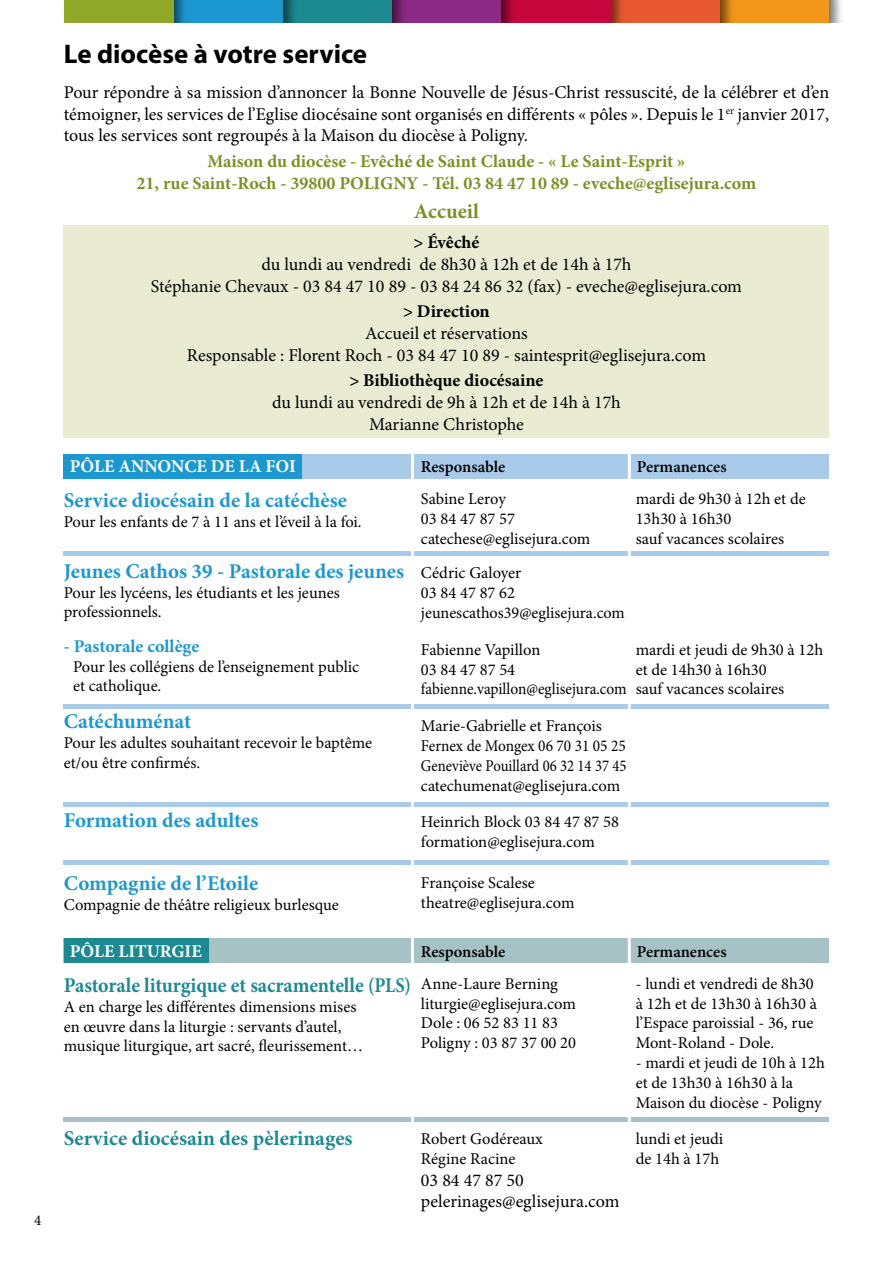
<style>
.page{position:relative;width:893px;height:1263px;background:#fff}
.page>*{position:absolute;margin:0;border:0;box-sizing:border-box;transform-origin:0 0}
.t1{font:700 27px "Myriad Pro";color:#000}
.t2{font:700 21px "Minion Pro";color:#1c98d1}
.t3{font:700 21px "Minion Pro";color:#1d8a92;scale:.95 1}
.t4{font:700 21px "Minion Pro";color:#1d8a92}
.t5{font:700 21px "Minion Pro";letter-spacing:.005em;color:#7b9025}
.t6{font:18px/21.6px "Minion Pro";color:#000;text-align:center}
.t7{font:700 18px/21.6px "Minion Pro";color:#7b9025;text-align:center}
.t8{font:700 18px "Minion Pro";color:#000}
.t9{font:700 18px "Minion Pro";color:#fff}
.t10{font:700 18px "Minion Pro";color:#1c98d1}
.t11{font:16.5px/19.8px "Minion Pro";color:#000}
.t12{font:600 16.5px "Minion Pro";color:#000}
.t13{font:15px "Minion Pro";color:#000}
</style>
<div class="page">
<div style="left:64px;top:225px;width:765px;height:213px;background:#e9ebd3"></div>
<div style="left:64px;top:454px;width:765px;height:24px;background:#a9cae8"></div>
<div style="left:64px;top:938px;width:765px;height:25px;background:#a6c2c5"></div>
<div style="left:64px;top:454px;width:238px;height:24px;background:#1c98d1"></div>
<div style="left:64px;top:938px;width:144px;height:25px;background:#1d8a92"></div>
<div style="left:64px;top:551px;width:765px;height:5px;background:#a9cae8"></div>
<hr style="left:64px;top:1117px;width:765px;height:4px;background:#a6c2c5">
<hr style="left:64px;top:705px;width:765px;height:4px;background:#a9cae8">
<div style="left:64px;top:802px;width:765px;height:5px;background:#a9cae8"></div>
<hr style="left:64px;top:861px;width:765px;height:4px;background:#a9cae8">
<hr style="left:411px;top:449px;width:3px;height:468px;background:#fff">
<hr style="left:411px;top:934px;width:3px;height:199px;background:#fff">
<hr style="left:628px;top:449px;width:3px;height:472px;background:#fff">
<hr style="left:628px;top:934px;width:3px;height:199px;background:#fff">
<div style="left:716px;top:0;width:128px;height:39px;background:#000;opacity:.55"></div>
<div style="left:720px;top:0;width:109px;height:24px;background:#f3971b"></div>
<div style="left:607px;top:0;width:128px;height:39px;background:#000;opacity:.55"></div>
<div style="left:610px;top:0;width:110px;height:24px;background:#e85931"></div>
<div style="left:498px;top:0;width:127px;height:39px;background:#000;opacity:.55"></div>
<div style="left:501px;top:0;width:109px;height:24px;background:#c5073d"></div>
<div style="left:389px;top:0;width:127px;height:39px;background:#000;opacity:.55"></div>
<div style="left:392px;top:0;width:109px;height:24px;background:#8c2a85"></div>
<div style="left:279px;top:0;width:128px;height:39px;background:#000;opacity:.55"></div>
<div style="left:283px;top:0;width:109px;height:24px;background:#1d8a92"></div>
<div style="left:170px;top:0;width:128px;height:39px;background:#000;opacity:.55"></div>
<div style="left:173px;top:0;width:110px;height:24px;background:#1c98d1"></div>
<div style="left:61px;top:0;width:127px;height:39px;background:#000;opacity:.55"></div>
<div style="left:64px;top:0;width:109px;height:24px;background:#92a829"></div>
<div style="left:43px;top:24px;width:812px;height:21px;background:#fff"></div>
<p class="t13" style="left:34px;top:1210px;width:9px">4</p>
<h1 class="t1" style="left:64px;top:36px;width:305px">Le diocèse à votre service</h1>
<p class="t6" style="left:64px;top:82px;width:767px;text-align:justify">Pour répondre à sa mission d’annoncer la Bonne Nouvelle de Jésus-Christ ressuscité, de la célébrer et d’en témoigner, les services de l’Eglise diocésaine sont organisés en différents « pôles ». Depuis le 1<sup>er</sup> janvier 2017, tous les services sont regroupés à la Maison du diocèse à Poligny.</p>
<p class="t7" style="left:137px;top:150px;width:621px">Maison du diocèse - Evêché de Saint Claude - « Le Saint-Esprit »<br>21, rue Saint-Roch - 39800 POLIGNY - Tél. 03 84 47 10 89 - eveche@eglisejura.com</p>
<p class="t5" style="left:414px;top:197px;width:67px">Accueil</p>
<p class="t8" style="left:414px;top:230px;width:67px">&gt; Évêché</p>
<p class="t6" style="left:151px;top:253px;width:593px">du lundi au vendredi de 8h30 à 12h et de 14h à 17h<br>Stéphanie Chevaux - 03 84 47 10 89 - 03 84 24 86 32 (fax) - eveche@eglisejura.com</p>
<p class="t8" style="left:403px;top:299px;width:88px">&gt; Direction</p>
<p class="t6" style="left:187px;top:323px;width:521px">Accueil et réservations<br>Responsable : Florent Roch - 03 84 47 10 89 - saintesprit@eglisejura.com</p>
<p class="t8" style="left:349px;top:368px;width:195px">&gt; Bibliothèque diocésaine</p>
<p class="t6" style="left:272px;top:392px;width:350px">du lundi au vendredi de 9h à 12h et de 14h à 17h<br>Marianne Christophe</p>
<p class="t9" style="left:70px;top:454px;width:228px">PÔLE ANNONCE DE LA FOI</p>
<p class="t12" style="left:421px;top:455px;width:86px">Responsable</p>
<p class="t12" style="left:637px;top:455px;width:91px">Permanences</p>
<p class="t2" style="left:64px;top:486px;width:285px">Service diocésain de la catéchèse</p>
<p class="t11" style="left:64px;top:512px;width:299px">Pour les enfants de 7 à 11 ans et l’éveil à la foi.</p>
<p class="t2" style="left:64px;top:556px;width:342px">Jeunes Cathos 39 - Pastorale des jeunes</p>
<p class="t11" style="left:64px;top:582px;width:277px">Pour les lycéens, les étudiants et les jeunes professionnels.</p>
<p class="t10" style="left:64px;top:633px;width:137px">- Pastorale collège</p>
<p class="t11" style="left:73px;top:656px;width:288px">Pour les collégiens de l’enseignement public et catholique.</p>
<p class="t2" style="left:64px;top:707px;width:129px">Catéchuménat</p>
<p class="t11" style="left:64px;top:733px;width:310px">Pour les adultes souhaitant recevoir le baptême et/ou être confirmés.</p>
<p class="t2" style="left:64px;top:805px;width:196px">Formation des adultes</p>
<p class="t2" style="left:64px;top:868px;width:196px">Compagnie de l’Etoile</p>
<p class="t11" style="left:64px;top:895px;width:277px">Compagnie de théâtre religieux burlesque</p>
<p class="t11" style="left:421px;top:489px;width:171px">Sabine Leroy<br>03 84 47 87 57 catechese@eglisejura.com</p>
<p class="t11" style="left:421px;top:563px;width:205px">Cédric Galoyer<br>03 84 47 87 62 jeunescathos39@eglisejura.com</p>
<p class="t11" style="left:421px;top:640px;width:207px">Fabienne Vapillon<br>03 84 47 87 54 fabienne.vapillon@eglisejura.com</p>
<p class="t11" style="left:421px;top:716px;width:207px">Marie-Gabrielle et François<br>Fernex de Mongex 06 70 31 05 25<br>Geneviève Pouillard 06 32 14 37 45 catechumenat@eglisejura.com</p>
<p class="t11" style="left:421px;top:812px;width:200px">Heinrich Block 03 84 47 87 58 formation@eglisejura.com</p>
<p class="t11" style="left:421px;top:873px;width:155px">Françoise Scalese theatre@eglisejura.com</p>
<p class="t11" style="left:636px;top:489px;width:172px">mardi de 9h30 à 12h et de<br>13h30 à 16h30<br>sauf vacances scolaires</p>
<p class="t11" style="left:636px;top:640px;width:189px">mardi et jeudi de 9h30 à 12h et de 14h30 à 16h30<br>sauf vacances scolaires</p>
<p class="t9" style="left:70px;top:938px;width:133px">PÔLE LITURGIE</p>
<p class="t12" style="left:421px;top:940px;width:86px">Responsable</p>
<p class="t12" style="left:637px;top:940px;width:91px">Permanences</p>
<p class="t3" style="left:64px;top:970px;width:367px">Pastorale liturgique et sacramentelle (PLS)</p>
<p class="t11" style="left:64px;top:997px;width:301px">A en charge les différentes dimensions mises en œuvre dans la liturgie : servants d’autel, musique liturgique, art sacré, fleurissement…</p>
<p class="t11" style="left:421px;top:974px;width:157px">Anne-Laure Berning liturgie@eglisejura.com<br>Dole : 06 52 83 11 83<br>Poligny : 03 87 37 00 20</p>
<p class="t4" style="left:64px;top:1123px;width:290px">Service diocésain des pèlerinages</p>
<p class="t11" style="left:421px;top:1129px;width:123px">Robert Godéreaux<br>Régine Racine</p>
<p class="t6" style="left:421px;top:1169px;width:200px;text-align:left">03 84 47 87 50 pelerinages@eglisejura.com</p>
<p class="t11" style="left:636px;top:974px;width:183px">- lundi et vendredi de 8h30 à 12h et de 13h30 à 16h30 à l’Espace paroissial - 36, rue<br>Mont-Roland - Dole.</p>
<p class="t11" style="left:636px;top:1053px;width:191px">- mardi et jeudi de 10h à 12h et de 13h30 à 16h30 à la<br>Maison du diocèse - Poligny</p>
<p class="t11" style="left:636px;top:1129px;width:89px">lundi et jeudi de 14h à 17h</p>
</div>
